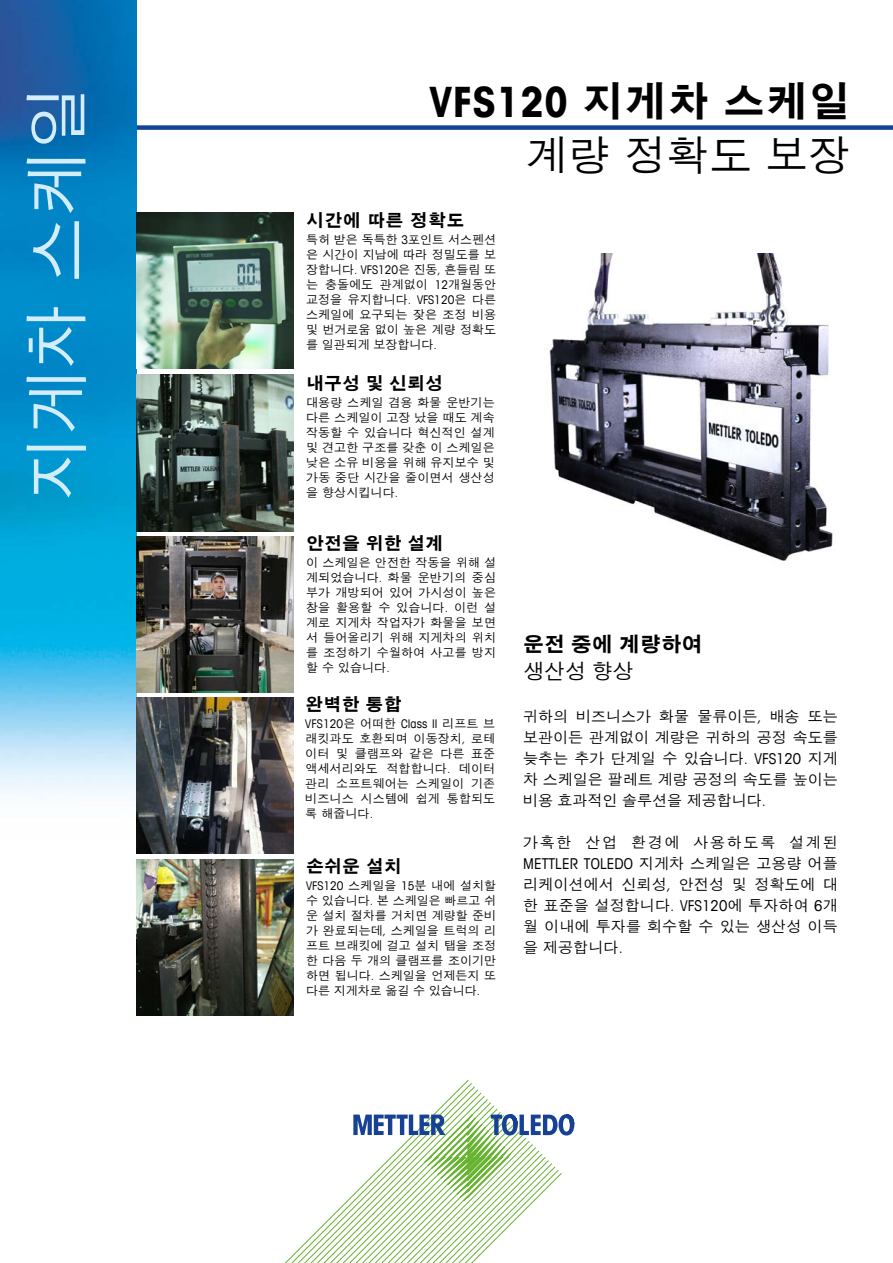
<style>
.page{position:relative;width:893px;height:1263px;background:#fff}
.page>*{position:absolute;margin:0;border:0;box-sizing:border-box;transform-origin:0 0}
.t1{font:500 66px "SM Gothic Std";color:#d4edfc}
.t2{font:700 condensed 42px "Avant Garde Com";letter-spacing:.015em;color:#000}
.t3{font:500 42px "SM Gothic Std";letter-spacing:.015em;color:#000}
.t4{font:700 21px "SM Gothic Std";color:#000}
.t5{font:500 21px "SM Gothic Std";color:#000}
.t6{font:700 18px "SM Gothic Std";color:#000}
.t7{font:500 15px/21px "SM Gothic Std";letter-spacing:.01em;color:#000;text-align:justify}
.t8{font:condensed 15px "Avant Garde Com";letter-spacing:.01em;color:#000}
.t9{font:500 15px "SM Gothic Std";letter-spacing:.115em;color:#000}
.t10{font:500 12px/15px "SM Gothic Std";letter-spacing:.01em;color:#000;text-align:justify}
.t11{font:condensed 12px "Avant Garde Com";letter-spacing:.01em;color:#000}
.s1{font-family:"SM Gothic Std";font-stretch:normal}
.s2{font-family:"Avant Garde Com";font-weight:400;font-stretch:condensed}
.s3{font-family:"SM Gothic Std";font-weight:500;font-stretch:normal}
</style>
<div class="page">
<div style="left:111px;top:125px;width:782px;height:5px;background:#134395"></div>
<img style="left:0;top:0;width:136px;height:800px">
<svg style="left:285px;top:1080px;width:250px;height:183px"></svg>
<svg style="left:353px;top:1114px;width:221px;height:87px"></svg>
<img style="left:549px;top:254px;width:284px;height:307px">
<img style="left:136px;top:697px;width:157px;height:157px">
<img style="left:136px;top:859px;width:157px;height:156px">
<img style="left:136px;top:536px;width:157px;height:156px">
<img style="left:136px;top:375px;width:157px;height:156px">
<img style="left:136px;top:213px;width:157px;height:156px">
<h1 class="t1" style="left:23px;top:501px;width:418px;rotate:-90deg">지게차 스케일</h1>
<h2 class="t2" style="left:429px;top:75px;width:423px">VFS120 <span class="s1">지게차 스케일</span></h2>
<h2 class="t3" style="left:526px;top:134px;width:326px">계량 정확도 보장</h2>
<h3 class="t6" style="left:306px;top:211px;width:160px">시간에 따른 정확도</h3>
<p class="t10" style="left:306px;top:233px;width:191px">특허 받은 독특한 <span class="s2">3</span>포인트 서스펜션 은 시간이 지남에 따라 정밀도를 보 장합니다<span class="s2">. VFS120</span>은 진동<span class="s2">,</span> 흔들림 또 는 충돌에도 관계없이 <span class="s2">12</span>개월동안 교정을 유지합니다<span class="s2">. VFS120</span>은 다른 스케일에 요구되는 잦은 조정 비용 및 번거로움 없이 높은 계량 정확도 를 일관되게 보장합니다<span class="s2">.</span></p>
<h3 class="t6" style="left:306px;top:374px;width:139px">내구성 및 신뢰성</h3>
<p class="t10" style="left:306px;top:396px;width:190px">대용량 스케일 겸용 화물 운반기는 다른 스케일이 고장 났을 때도 계속 작동할 수 있습니다 혁신적인 설계 및 견고한 구조를 갖춘 이 스케일은 낮은 소유 비용을 위해 유지보수 및 가동 중단 시간을 줄이면서 생산성 을 향상시킵니다<span class="s2">.</span></p>
<h3 class="t6" style="left:306px;top:534px;width:139px">안전을 위한 설계</h3>
<p class="t10" style="left:306px;top:556px;width:191px">이 스케일은 안전한 작동을 위해 설 계되었습니다<span class="s2">.</span> 화물 운반기의 중심 부가 개방되어 있어 가시성이 높은 창을 활용할 수 있습니다<span class="s2">.</span> 이런 설 계로 지게차 작업자가 화물을 보면 서 들어올리기 위해 지게차의 위치 를 조정하기 수월하여 사고를 방지 할 수 있습니다<span class="s2">.</span></p>
<h3 class="t6" style="left:305px;top:695px;width:98px">완벽한 통합</h3>
<p class="t11" style="left:305px;top:716px;width:191px">VFS120<span class="s3">은 어떠한</span> Class II <span class="s3">리프트 브</span></p>
<p class="t10" style="left:305px;top:732px;width:191px">래킷과도 호환되며 이동장치<span class="s2">,</span> 로테 이터 및 클램프와 같은 다른 표준 액세서리와도 적합합니다<span class="s2">.</span> 데이터 관리 소프트웨어는 스케일이 기존 비즈니스 시스템에 쉽게 통합되도 록 해줍니다<span class="s2">.</span></p>
<h3 class="t6" style="left:306px;top:857px;width:97px">손쉬운 설치</h3>
<p class="t10" style="left:306px;top:879px;width:192px"><span class="s2">VFS120</span> 스케일을 <span class="s2">15</span>분 내에 설치할 수 있습니다<span class="s2">.</span> 본 스케일은 빠르고 쉬 운 설치 절차를 거치면 계량할 준비 가 완료되는데<span class="s2">,</span> 스케일을 트럭의 리 프트 브래킷에 걸고 설치 탭을 조정 한 다음 두 개의 클램프를 조이기만 하면 됩니다<span class="s2">.</span> 스케일을 언제든지 또 다른 지게차로 옮길 수 있습니다<span class="s2">.</span></p>
<h3 class="t4" style="left:523px;top:634px;width:181px">운전 중에 계량하여</h3>
<h3 class="t5" style="left:523px;top:661px;width:112px">생산성 향상</h3>
<p class="t7" style="left:523px;top:707px;width:316px">귀하의 비즈니스가 화물 물류이든<span class="s2">,</span> 배송 또는 보관이든 관계없이 계량은 귀하의 공정 속도를 늦추는 추가 단계일 수 있습니다<span class="s2">. VFS120</span> 지게 차 스케일은 팔레트 계량 공정의 속도를 높이는 비용 효과적인 솔루션을 제공합니다<span class="s2">.</span></p>
<p class="t9" style="left:523px;top:835px;width:316px">가혹한 산업 환경에 사용하도록 설계된</p>
<p class="t8" style="left:523px;top:854px;width:316px">METTLER TOLEDO <span class="s3">지게차 스케일은 고용량 어플</span></p>
<p class="t7" style="left:523px;top:875px;width:316px">리케이션에서 신뢰성<span class="s2">,</span> 안전성 및 정확도에 대 한 표준을 설정합니다<span class="s2">. VFS120</span>에 투자하여 <span class="s2">6</span>개 월 이내에 투자를 회수할 수 있는 생산성 이득 을 제공합니다<span class="s2">.</span></p>
</div>
